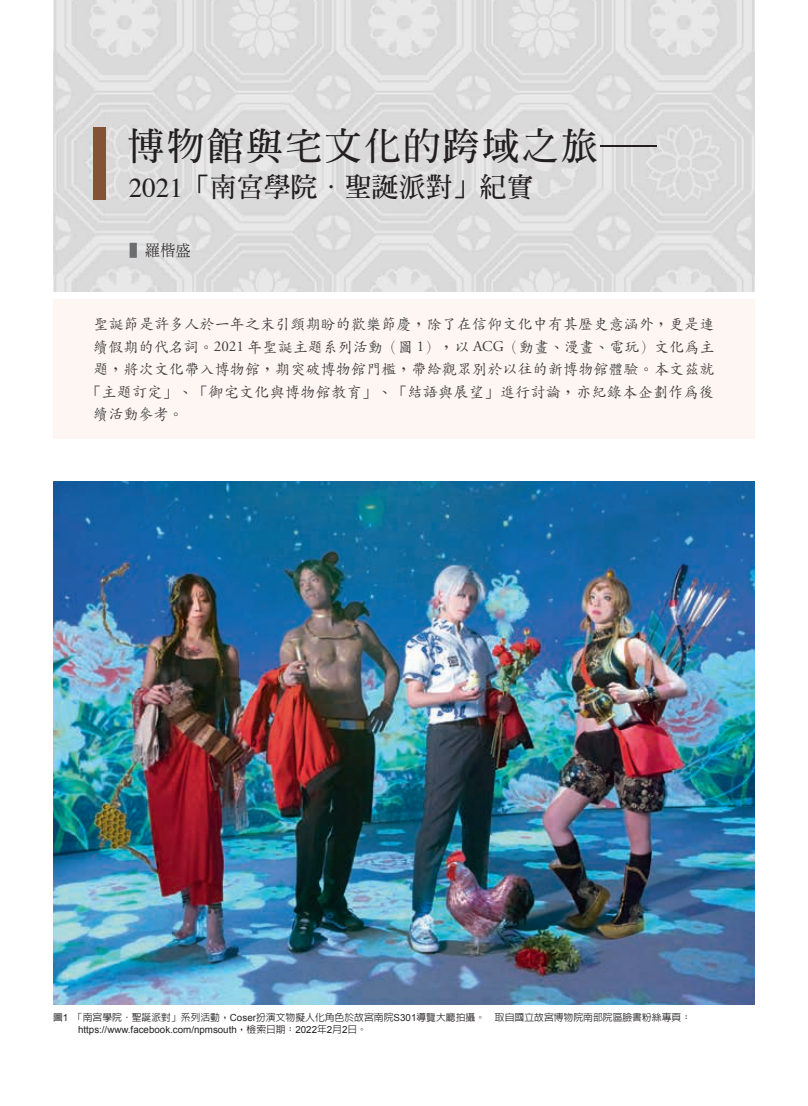
<style>
.page{position:relative;width:808px;height:1106px;background:#fff}
.page>*{position:absolute;margin:0;border:0;box-sizing:border-box;transform-origin:0 0}
.t1{font:700 37.5px "AR Ming B5";letter-spacing:.05em;color:#231f20}
.t2{font:700 27px "AR Ming B5";color:#231f20}
.t3{font:500 15px "AR Kai B5";letter-spacing:.01em;color:#3e3e3f}
.t4{font:300 15px "AR Ming B5";color:#231f20}
.t5{font:500 9.75px "AR Hei B5";letter-spacing:.005em;color:#231f20}
.t6{font:9.75px "Arial";color:#231f20}
.s1{font-family:"Times";font-weight:400}
.s2{color:#6c6d70}
.s3{font-family:"Adobe Garamond Pro";font-weight:400}
.s4{font-family:"Arial";font-weight:400}
.s5{font-family:"AR Hei B5";font-weight:500}
</style>
<div class="page">
<div style="left:53px;top:300px;width:702px;height:139px;background:#fef6f2"></div>
<img style="left:53px;top:0;width:702px;height:291px">
<div style="left:94px;top:128px;width:12px;height:72px;background:#835237"></div>
<img style="left:53px;top:481px;width:702px;height:523px">
<h1 class="t1" style="left:128px;top:127px;width:530px">博物館與宅文化的跨域之旅─</h1>
<h2 class="t2" style="left:129px;top:173px;width:406px"><span class="s1">2021</span>「南宮學院．聖誕派對」紀實</h2>
<p class="t4" style="left:130px;top:242px;width:63px"><span class="s2">▌</span>羅楷盛</p>
<p class="t3" style="left:94px;top:317px;width:622px">聖誕節是許多人於一年之末引頸期盼的歡樂節慶，除了在信仰文化中有其歷史意涵外，更是連</p>
<p class="t3" style="left:94px;top:339px;width:622px">續假期的代名詞。<span class="s3">2021</span> 年聖誕主題系列活動（圖 <span class="s3">1</span>），以 <span class="s3">ACG</span>（動畫、漫畫、電玩）文化為主</p>
<p class="t3" style="left:94px;top:362px;width:622px">題，將次文化帶入博物館，期突破博物館門檻，帶給觀眾別於以往的新博物館體驗。本文茲就</p>
<p class="t3" style="left:86px;top:384px;width:630px">「主題訂定」、「御宅文化與博物館教育」、「結語與展望」進行討論，亦紀錄本企劃作為後</p>
<p class="t3" style="left:94px;top:407px;width:91px">續活動參考。</p>
<p class="t5" style="left:53px;top:1012px;width:639px">圖<span class="s4">1</span> 「南宮學院．聖誕派對」系列活動，<span class="s4">Coser</span>扮演文物擬人化角色於故宮南院<span class="s4">S301</span>導覽大廳拍攝。　取自國立故宮博物院南部院區臉書粉絲專頁：</p>
<p class="t6" style="left:78px;top:1023px;width:290px">https://www.facebook.com/npmsouth<span class="s5">，檢索日期：</span>2022<span class="s5">年</span>2<span class="s5">月</span>2<span class="s5">日。</span></p>
</div>
